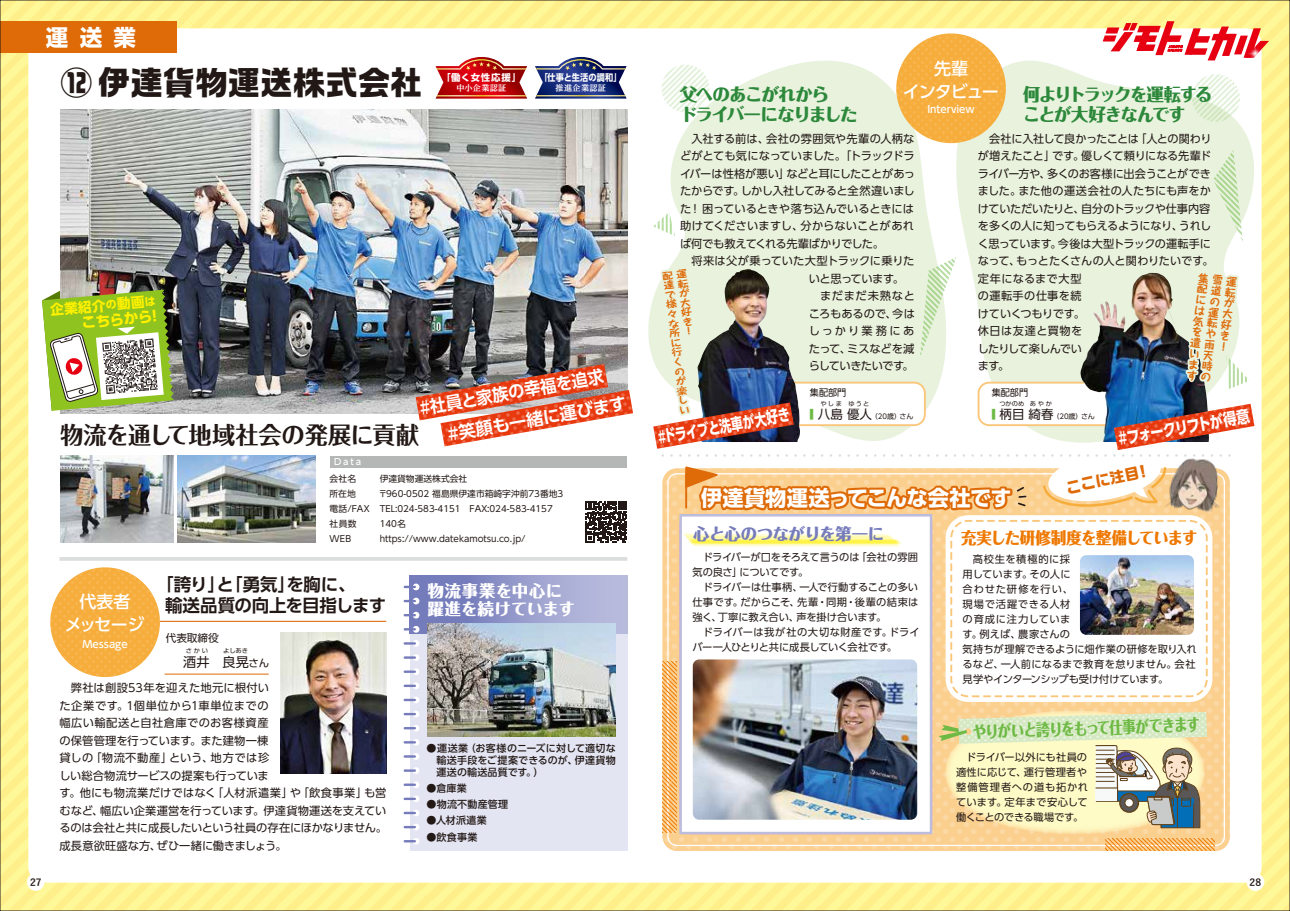
<style>
.page{position:relative;width:1290px;height:911px;background:#fff}
.page>*{position:absolute;margin:0;border:0;box-sizing:border-box;transform-origin:0 0}
.t1{font:700 32.62px "Ro G San Srf Std";letter-spacing:.02em;color:#221815}
.t2{font:700 23.75px "Folk Pro";letter-spacing:-.015em;color:#221815}
.t3{font:700 22.5px "UD Shin Go Pro";color:#fff}
.t4{font:700 21.25px "UD Shin Go Pro";letter-spacing:-.015em;color:#fff}
.t5{font:800 17.5px/20px "Folk Pro";letter-spacing:-.06em;color:#2c883a}
.t6{font:700 17.5px/21.2px "UD Shin Go Pro De";letter-spacing:-.02em;color:#221815}
.t7{font:700 17.25px "UD Shin Go Pro De";color:#fff;scale:.94 1}
.t8{font:700 17.25px "UD Shin Go Pro De";color:#fff}
.t9{font:500 17px/23.2px "UD Shin Go Pro";letter-spacing:-.055em;color:#fff;text-align:center}
.t10{font:500 17px/23.2px "UD Shin Go Pro";letter-spacing:-.025em;color:#fff;text-align:center}
.t11{font:700 16.5px "UD Shin Go Pro";color:#fff;scale:.72 1}
.t12{font:700 16.5px "UD Shin Go Pro";color:#fff;scale:.81 1}
.t13{font:800 16.25px "Folk Pro";color:#6eba44;scale:.83 1}
.t14{font:800 16.25px/18.8px "Folk Pro";letter-spacing:.025em;color:#fff}
.t15{font:800 16.25px "Folk Pro";letter-spacing:-.04em;color:#ee7800;scale:.95 1}
.t16{font:800 16.25px "Folk Pro";letter-spacing:-.01em;color:#767cbb}
.t17{font:700 15px "Ro G San Srf Std";color:#de6a08}
.t18{font:700 14.38px "UD Shin Go Pro";color:#fff100;scale:1.04 1}
.t19{font:700 13.75px "UD Shin Go Pro";color:#fff100}
.t20{font:13.12px "UD Shin Go Pro";color:#221815}
.t21{font:11.25px/17.5px "UD Shin Go Pro";letter-spacing:-.005em;color:#221815}
.t22{font:11.25px "UD Shin Go Pro";letter-spacing:-.055em;color:#221815}
.t23{font:11.25px "UD Shin Go Pro";letter-spacing:-.04em;color:#221815}
.t24{font:11.25px "UD Shin Go Pro";letter-spacing:.06em;color:#221815}
.t25{font:11.25px "UD Shin Go Pro";letter-spacing:.185em;color:#221815}
.t26{font:700 10.88px/10.9px "Taka Hand Std";color:#de6a08;text-align:justify}
.t27{font:10.62px "UD Shin Go Pro";color:#221815}
.t28{font:10.25px/15px "UD Shin Go Pro";letter-spacing:.005em;color:#221815;text-align:justify}
.t29{font:10.25px/15px "UD Shin Go Pro";letter-spacing:-.025em;color:#221815}
.t30{font:500 10.25px "UD Shin Go Pro";color:#fff}
.t31{font:500 10px/11.9px "UD Shin Go Pro";letter-spacing:.02em;color:#221815;text-align:justify}
.t32{font:700 10px "Yu Gothic";color:#221815}
.t33{font:700 9.62px/9.6px "Taka Hand Std";color:#de6a08;text-align:justify;scale:1.12 1}
.t34{font:700 9.38px "UD Shin Go Pro";letter-spacing:.015em;color:#fff;scale:.87 1}
.t35{font:9.38px "UD Shin Go Pro";color:#221815}
.t36{font:700 9.38px "UD Shin Go Pro";letter-spacing:.035em;color:#fff}
.t37{font:8.75px/15px "UD Shin Go Pro";color:#221815}
.t38{font:8.75px/15px "UD Shin Go Pro";letter-spacing:.025em;color:#221815}
.t39{font:500 8.75px "UD Shin Go Pro";color:#fff}
.t40{font:700 8.12px "UD Reimin Pro";letter-spacing:.035em;color:#fff}
.t41{font:7px "UD Shin Go Pro";color:#221815}
.t42{font:6.25px "UD Shin Go Pro";letter-spacing:.17em;color:#221815}
.s1{font-size:11px}
.s2{font-size:12.5px;color:#6eba44}
.s3{font-size:12.5px}
.s4{font-size:10.38px}
</style>
<div class="page">
<img style="left:0;top:0;width:1290px;height:911px">
<h3 class="t3" style="left:46px;top:19px;width:91px">運送業</h3>
<h3 class="t9" style="left:903px;top:56px;width:98px">先輩<br>インタビュー</h3>
<p class="t30" style="left:927px;top:101px;width:49px">Interview</p>
<p class="t21" style="left:680px;top:129px;width:236px;text-align:justify;text-indent:11px">入社する前は、会社の雰囲気や先輩の人柄などがとても気になっていました。「トラックドライバーは性格が悪い」などと耳にしたことがあったからです。しかし入社してみると全然違いました！困っているときや落ち込んでいるときには助けてくださいますし、分からないことがあれば何でも教えてくれる先輩ばかりでした。</p>
<p class="t21" style="left:691px;top:252px;width:225px">将来は父が乗っていた大型トラックに乗りた</p>
<p class="t23" style="left:809px;top:269px;width:97px">いと思っています。</p>
<p class="t24" style="left:820px;top:287px;width:96px">まだまだ未熟なと</p>
<p class="t21" style="left:809px;top:304px;width:108px">ころもあるので、今は</p>
<p class="t25" style="left:809px;top:322px;width:107px">しっかり業務にあ</p>
<p class="t21" style="left:809px;top:339px;width:107px">たって、ミスなどを減</p>
<p class="t22" style="left:809px;top:357px;width:107px">らしていきたいです。</p>
<h1 class="t1" style="left:60px;top:60px;width:364px">⑫伊達貨物運送株式会社</h1>
<p class="t36" style="left:441px;top:70px;width:81px">「働く女性応援」</p>
<p class="t40" style="left:456px;top:82px;width:51px">中小企業認証</p>
<p class="t34" style="left:540px;top:70px;width:96px">「仕事と生活の調和」</p>
<p class="t40" style="left:556px;top:82px;width:52px">推進企業認証</p>
<h3 class="t5" style="left:680px;top:82px;width:180px">父へのあこがれから<br>ドライバーになりました</h3>
<h3 class="t5" style="left:1023px;top:82px;width:191px">何よりトラックを運転することが大好きなんです</h3>
<p class="t21" style="left:978px;top:129px;width:237px;text-indent:11px">会社に入社して良かったことは「人との関わりが増えたこと」です。優しくて頼りになる先輩ドライバー方や、多くのお客様に出会うことができました。また他の運送会社の人たちにも声をかけていただいたりと、自分のトラックや仕事内容を多くの人に知ってもらえるようになり、うれしく思っています。今後は大型トラックの運転手になって、もっとたくさんの人と関わりたいです。定年になるまで大型<br>の運転手の仕事を続<br>けていくつもりです。<br>休日は友達と買物を<br>したりして楽しんでい<br>ます。</p>
<p class="t33" style="left:676px;top:269px;width:6px;rotate:-7deg">運転が大好き！</p>
<p class="t33" style="left:662px;top:270px;width:6px;rotate:-7deg">配達で様々な所に行くのが楽しい</p>
<p class="t26" style="left:1199px;top:271px;width:7px;rotate:7deg">集配には気を遣います</p>
<p class="t26" style="left:1213px;top:273px;width:7px;rotate:7deg">雪道の運転や雨天時の</p>
<p class="t26" style="left:1227px;top:274px;width:7px;rotate:7deg">運転が大好き！</p>
<p class="t19" style="left:50px;top:299px;width:107px;rotate:-5deg">企業紹介<span class="s1">の</span>動画<span class="s1">は</span></p>
<p class="t18" style="left:80px;top:311px;width:79px;rotate:-5deg">こちらから！</p>
<h3 class="t7" style="left:418px;top:394px;width:200px;rotate:-10deg">#社員と家族の幸福を追求</h3>
<p class="t35" style="left:810px;top:385px;width:38px">集配部門</p>
<p class="t42" style="left:820px;top:399px;width:50px">やしま ゆうと</p>
<p class="t41" style="left:810px;top:411px;width:105px"><span class="s2">■</span> <span class="s3">八島 優人</span>（20歳）さん</p>
<p class="t35" style="left:992px;top:385px;width:38px">集配部門</p>
<p class="t42" style="left:999px;top:399px;width:54px">つかのめ あやか</p>
<p class="t41" style="left:992px;top:411px;width:105px"><span class="s2">■</span> <span class="s3">柄目 綺春</span>（20歳）さん</p>
<h3 class="t8" style="left:446px;top:420px;width:182px;rotate:-10deg">#笑顔も一緒に運びます</h3>
<h3 class="t11" style="left:656px;top:424px;width:187px;rotate:-10deg">#ドライブと洗車が大好き</h3>
<h3 class="t12" style="left:1116px;top:425px;width:166px;rotate:-10deg">#フォークリフトが得意</h3>
<h2 class="t2" style="left:60px;top:414px;width:360px">物流を通して地域社会の発展に貢献</h2>
<h3 class="t10" style="left:65px;top:589px;width:81px">代表者<br>メッセージ</h3>
<p class="t30" style="left:82px;top:635px;width:47px">Message</p>
<p class="t39" style="left:334px;top:455px;width:29px">Data</p>
<p class="t38" style="left:330px;top:470px;width:42px">会社名<br>所在地<br>電話/FAX社員数<br>WEB</p>
<p class="t37" style="left:379px;top:470px;width:186px">伊達貨物運送株式会社<br>〒960-0502 福島県伊達市箱崎字沖前73番地3<br>TEL:024-583-4151　FAX:024-583-4157<br>140名<br>https://www.datekamotsu.co.jp/</p>
<h3 class="t6" style="left:165px;top:573px;width:223px;text-indent:-9px">「誇り」と「勇気」を胸に、<br>輸送品質の向上を目指します</h3>
<h3 class="t14" style="left:428px;top:579px;width:149px">物流事業を中心に躍進を続けています</h3>
<p class="t27" style="left:166px;top:629px;width:55px">代表取締役</p>
<p class="t42" style="left:166px;top:645px;width:44px">　　 さかい</p>
<p class="t42" style="left:223px;top:645px;width:26px">よしあき</p>
<p class="t20" style="left:183px;top:651px;width:87px">酒井　良晃<span class="s4">さん</span></p>
<p class="t21" style="left:59px;top:678px;width:329px;text-indent:11px">弊社は創設53年を迎えた地元に根付い<br>た企業です。1個単位から1車単位までの<br>幅広い輸配送と自社倉庫でのお客様資産<br>の保管管理を行っています。また建物一棟<br>貸しの「物流不動産」という、地方では珍<br>しい総合物流サービスの提案も行っていま<br>す。他にも物流業だけではなく「人材派遣業」や「飲食事業」も営むなど、幅広い企業運営を行っています。伊達貨物運送を支えているのは会社と共に成長したいという社員の存在にほかなりません。成長意欲旺盛な方、ぜひ一緒に働きましょう。</p>
<p class="t31" style="left:436px;top:741px;width:181px;text-indent:-10px">●運送業（お客様のニーズに対して適切な輸送手段をご提案できるのが、伊達貨物運送の輸送品質です。）</p>
<p class="t31" style="left:426px;top:781px;width:42px">●倉庫業</p>
<p class="t31" style="left:426px;top:798px;width:83px">●物流不動産管理</p>
<p class="t31" style="left:426px;top:814px;width:62px">●人材派遣業</p>
<p class="t31" style="left:426px;top:830px;width:52px">●飲食事業</p>
<h3 class="t4" style="left:701px;top:480px;width:312px">伊達貨物運送ってこんな会社です</h3>
<h3 class="t17" style="left:1064px;top:478px;width:84px;rotate:-12deg">ここに注目!</h3>
<h3 class="t16" style="left:693px;top:520px;width:193px">心と心のつながりを第一に</h3>
<p class="t29" style="left:692px;top:549px;width:227px;text-indent:10px">ドライバーが口をそろえて言うのは「会社の雰囲気の良さ」についてです。</p>
<p class="t28" style="left:692px;top:579px;width:227px;text-indent:10px">ドライバーは仕事柄、一人で行動することの多い仕事です。だからこそ、先輩・同期・後輩の結束は強く、丁寧に教え合い、声を掛け合います。</p>
<p class="t28" style="left:692px;top:624px;width:229px;text-indent:10px">ドライバーは我が社の大切な財産です。ドライバー一人ひとりと共に成長していく会社です。</p>
<h3 class="t15" style="left:961px;top:524px;width:250px">充実した研修制度を整備しています</h3>
<p class="t28" style="left:962px;top:551px;width:236px;text-align:left;text-indent:10px">高校生を積極的に採<br>用しています。その人に<br>合わせた研修を行い、<br>現場で活躍できる人材<br>の育成に注力していま<br>す。例えば、農家さんの<br>気持ちが理解できるように畑作業の研修を取り入れるなど、一人前になるまで教育を怠りません。会社見学やインターンシップも受け付けています。</p>
<h3 class="t13" style="left:972px;top:718px;width:276px;rotate:-2deg">やりがいと誇りをもって仕事ができます</h3>
<p class="t28" style="left:956px;top:749px;width:133px;text-indent:10px">ドライバー以外にも社員の適性に応じて、運行管理者や整備管理者への道も拓かれています。定年まで安心して働くことのできる職場です。</p>
<p class="t32" style="left:30px;top:876px;width:13px">27</p>
<p class="t32" style="left:1249px;top:876px;width:13px">28</p>
</div>
